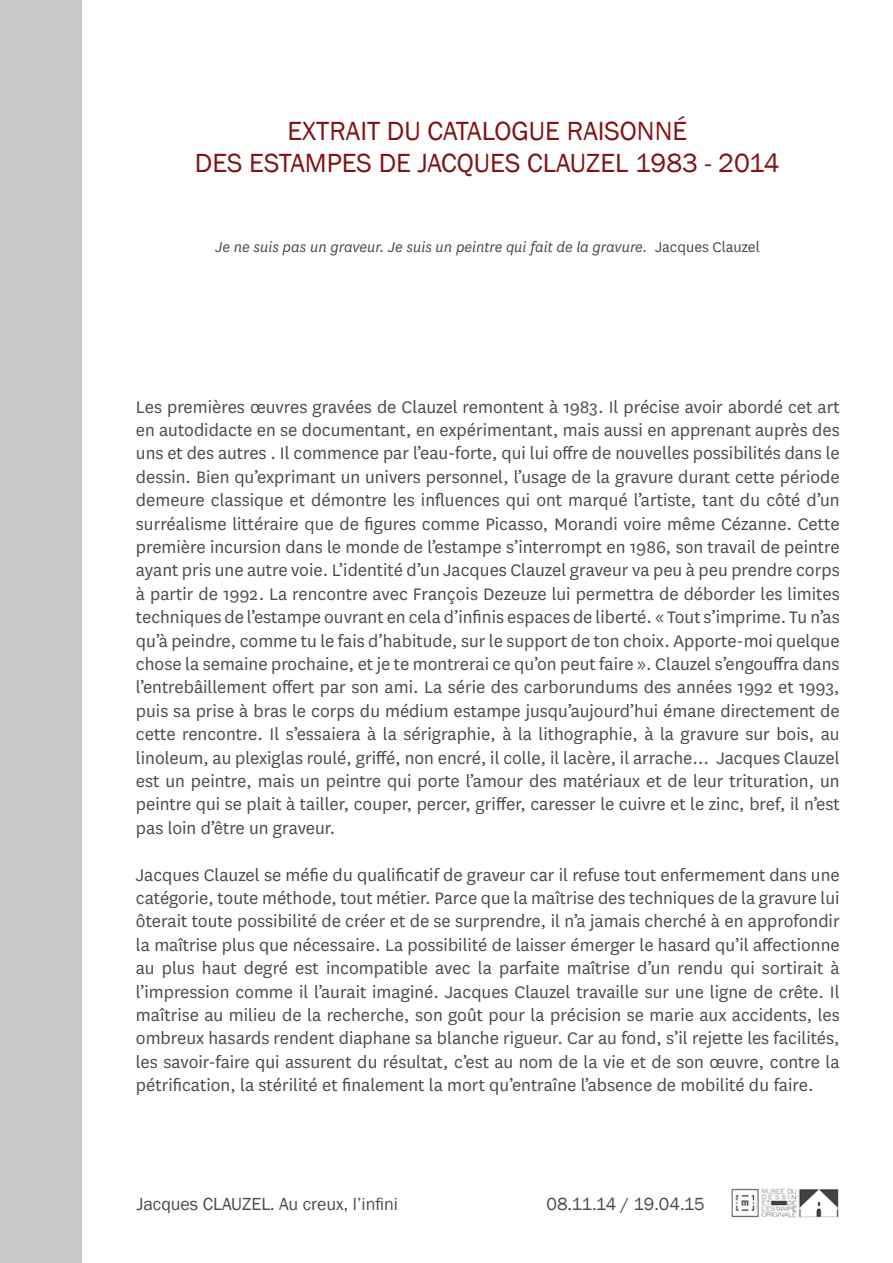
<style>
.page{position:relative;width:893px;height:1263px;background:#fff}
.page>*{position:absolute;margin:0;border:0;box-sizing:border-box;transform-origin:0 0}
.t1{font:27px/32.4px "Franklin Gothic";color:#811316;text-align:center}
.t2{font:19.5px/23.4px "National";color:#4b4c4d;text-align:justify}
.t3{font:18px "Franklin Gothic";color:#4b4c4d}
.t4{font:italic 16.5px "National";color:#4b4c4d}
.s1{font-style:normal}
</style>
<div class="page">
<div style="left:0;top:0;width:82px;height:1263px;background:#c7c8ca"></div>
<img style="left:731px;top:1189px;width:107px;height:28px">
<h1 class="t1" style="left:195px;top:115px;width:586px">EXTRAIT DU CATALOGUE RAISONNÉ<br>DES ESTAMPES DE JACQUES CLAUZEL 1983 - 2014</h1>
<p class="t4" style="left:216px;top:237px;width:546px">Je ne suis pas un graveur. Je suis un peintre qui fait de la gravure. <span class="s1">Jacques Clauzel</span></p>
<p class="t2" style="left:136px;top:394px;width:705px">Les premières œuvres gravées de Clauzel remontent à 1983. Il précise avoir abordé cet art en autodidacte en se documentant, en expérimentant, mais aussi en apprenant auprès des uns et des autres . Il commence par l’eau-forte, qui lui offre de nouvelles possibilités dans le dessin. Bien qu’exprimant un univers personnel, l’usage de la gravure durant cette période demeure classique et démontre les influences qui ont marqué l’artiste, tant du côté d’un surréalisme littéraire que de figures comme Picasso, Morandi voire même Cézanne. Cette première incursion dans le monde de l’estampe s’interrompt en 1986, son travail de peintre ayant pris une autre voie. L’identité d’un Jacques Clauzel graveur va peu à peu prendre corps à partir de 1992. La rencontre avec François Dezeuze lui permettra de déborder les limites techniques de l’estampe ouvrant en cela d’infinis espaces de liberté. « Tout s’imprime. Tu n’as qu’à peindre, comme tu le fais d’habitude, sur le support de ton choix. Apporte-moi quelque chose la semaine prochaine, et je te montrerai ce qu’on peut faire ». Clauzel s’engouffra dans l’entrebâillement offert par son ami. La série des carborundums des années 1992 et 1993, puis sa prise à bras le corps du médium estampe jusqu’aujourd’hui émane directement de cette rencontre. Il s’essaiera à la sérigraphie, à la lithographie, à la gravure sur bois, au linoleum, au plexiglas roulé, griffé, non encré, il colle, il lacère, il arrache… Jacques Clauzel est un peintre, mais un peintre qui porte l’amour des matériaux et de leur trituration, un peintre qui se plait à tailler, couper, percer, griffer, caresser le cuivre et le zinc, bref, il n’est pas loin d’être un graveur.</p>
<p class="t2" style="left:136px;top:862px;width:705px">Jacques Clauzel se méfie du qualificatif de graveur car il refuse tout enfermement dans une catégorie, toute méthode, tout métier. Parce que la maîtrise des techniques de la gravure lui ôterait toute possibilité de créer et de se surprendre, il n’a jamais cherché à en approfondir la maîtrise plus que nécessaire. La possibilité de laisser émerger le hasard qu’il affectionne au plus haut degré est incompatible avec la parfaite maîtrise d’un rendu qui sortirait à l’impression comme il l’aurait imaginé. Jacques Clauzel travaille sur une ligne de crête. Il maîtrise au milieu de la recherche, son goût pour la précision se marie aux accidents, les ombreux hasards rendent diaphane sa blanche rigueur. Car au fond, s’il rejette les facilités, les savoir-faire qui assurent du résultat, c’est au nom de la vie et de son œuvre, contre la pétrification, la stérilité et finalement la mort qu’entraîne l’absence de mobilité du faire.</p>
<p class="t3" style="left:137px;top:1193px;width:263px">Jacques CLAUZEL. Au creux, l’infini</p>
<p class="t3" style="left:546px;top:1193px;width:160px">08.11.14 / 19.04.15</p>
</div>
